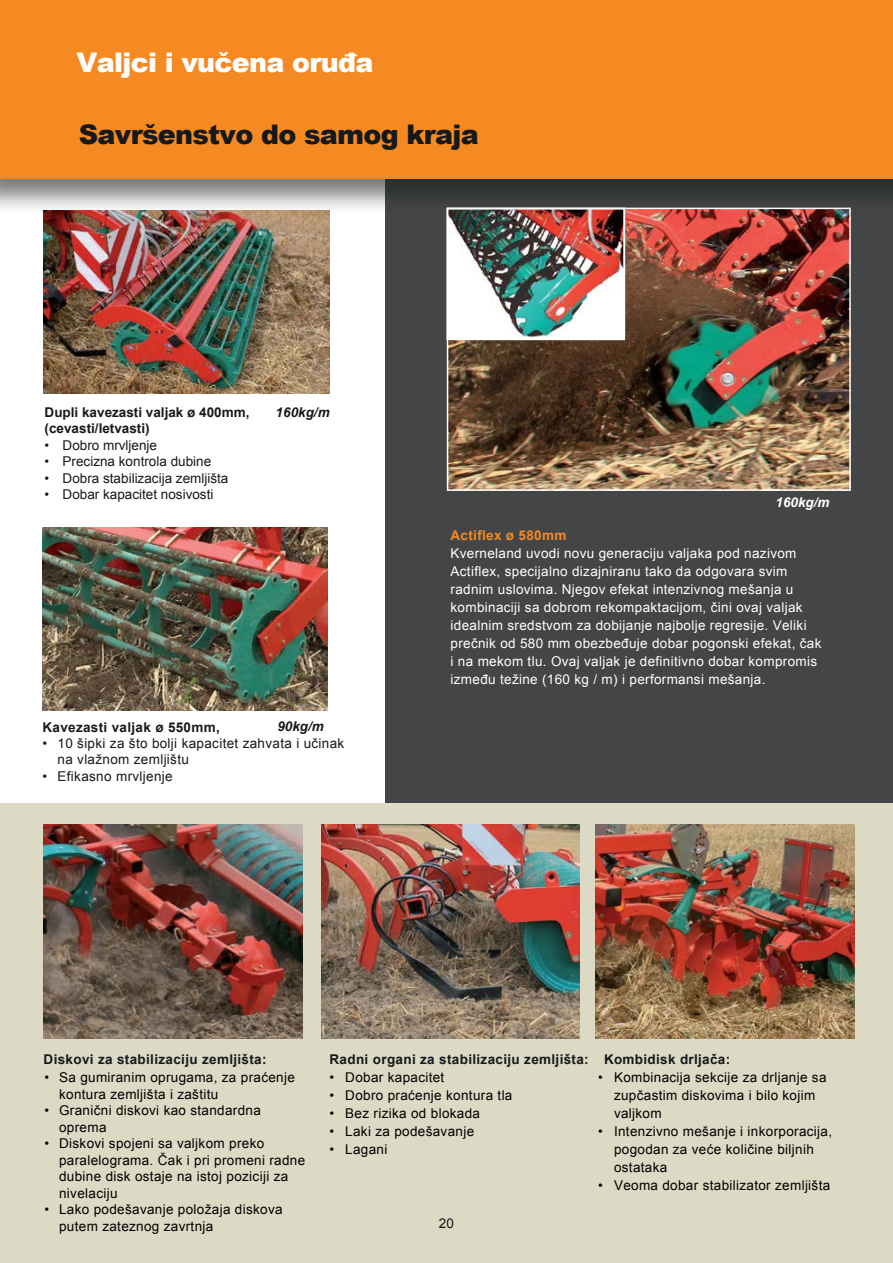
<style>
.page{position:relative;width:893px;height:1263px;background:#fff}
.page>*{position:absolute;margin:0;border:0;box-sizing:border-box;transform-origin:0 0}
.t1{font:900 27px "Arial";letter-spacing:-.025em;color:#16191b}
.t2{font:900 27px "Arial";letter-spacing:-.025em;color:#fff}
.t3{font:13.5px/16.5px "Arial";letter-spacing:.025em;color:#000}
.t4{font:13.5px/18px "Arial";letter-spacing:.025em;color:#fff}
.t5{font:700 13.5px "Arial";letter-spacing:.025em;color:#16191b}
.t6{font:13.5px "Arial";color:#16191b}
.t7{font:13.5px/16.2px "Arial";letter-spacing:.025em;color:#16191b}
.t8{font:700 13.5px "Arial";color:#16191b}
.t9{font:700 13.5px "Arial";letter-spacing:.025em;color:#f68a22}
.t10{font:italic 700 13.5px "Arial";color:#16191b}
.t11{font:italic 700 13.5px "Arial";color:#fff}
</style>
<div class="page">
<div style="left:386px;top:153px;width:507px;height:651px;background:#434546"></div>
<div style="left:0;top:804px;width:893px;height:459px;background:#dcdac5"></div>
<img style="left:0;top:179px;width:386px;height:33px">
<img style="left:386px;top:179px;width:507px;height:29px">
<div style="left:0;top:0;width:893px;height:179px;background:#f68a22"></div>
<img style="left:44px;top:825px;width:258px;height:214px">
<img style="left:43px;top:527px;width:284px;height:183px">
<img style="left:321px;top:825px;width:258px;height:214px">
<img style="left:44px;top:210px;width:286px;height:183px">
<img style="left:595px;top:825px;width:260px;height:213px">
<img style="left:450px;top:211px;width:398px;height:277px">
<div style="left:447px;top:208px;width:404px;height:283px;border:2px solid #fff"></div>
<img style="left:449px;top:211px;width:173px;height:126px">
<div style="left:446px;top:208px;width:179px;height:132px;border:2px solid #fff"></div>
<h1 class="t2" style="left:77px;top:43px;width:299px">Valjci i vučena oruđa</h1>
<h1 class="t1" style="left:79px;top:115px;width:402px">Savršenstvo do samog kraja</h1>
<p class="t8" style="left:45px;top:403px;width:206px">Dupli kavezasti valjak ø 400mm,</p>
<p class="t10" style="left:276px;top:403px;width:56px">160kg/m</p>
<p class="t8" style="left:45px;top:420px;width:107px">(cevasti/letvasti)</p>
<p class="t6" style="left:45px;top:436px;width:114px">• Dobro mrvljenje</p>
<p class="t6" style="left:45px;top:453px;width:168px">• Precizna kontrola dubine</p>
<p class="t6" style="left:45px;top:469px;width:185px">• Dobra stabilizacija zemljišta</p>
<p class="t6" style="left:45px;top:486px;width:170px">• Dobar kapacitet nosivosti</p>
<p class="t10" style="left:277px;top:717px;width:48px">90kg/m</p>
<p class="t5" style="left:43px;top:718px;width:179px">Kavezasti valjak ø 550mm,</p>
<p class="t7" style="left:58px;top:735px;width:288px;text-indent:-15px">• 10 šipki za što bolji kapacitet zahvata i učinak na vlažnom zemljištu</p>
<p class="t7" style="left:43px;top:768px;width:132px">• Efikasno mrvljenje</p>
<p class="t11" style="left:776px;top:493px;width:56px">160kg/m</p>
<p class="t9" style="left:451px;top:526px;width:117px">Actiflex ø 580mm</p>
<p class="t4" style="left:451px;top:544px;width:372px">Kverneland uvodi novu generaciju valjaka pod nazivom Actiflex, specijalno dizajniranu tako da odgovara svim radnim uslovima. Njegov efekat intenzivnog mešanja u kombinaciji sa dobrom rekompaktacijom, čini ovaj valjak idealnim sredstvom za dobijanje najbolje regresije. Veliki prečnik od 580 mm obezbeđuje dobar pogonski efekat, čak i na mekom tlu. Ovaj valjak je definitivno dobar kompromis između težine (160 kg / m) i performansi mešanja.</p>
<p class="t5" style="left:44px;top:1051px;width:225px">Diskovi za stabilizaciju zemljišta:</p>
<p class="t5" style="left:330px;top:1051px;width:402px">Radni organi za stabilizaciju zemljišta: Kombidisk drljača:</p>
<p class="t3" style="left:59px;top:1069px;width:237px;text-indent:-15px">• Sa gumiranim oprugama, za praćenje kontura zemljišta i zaštitu</p>
<p class="t3" style="left:59px;top:1102px;width:203px;text-indent:-15px">• Granični diskovi kao standardna oprema</p>
<p class="t3" style="left:59px;top:1135px;width:248px;text-indent:-15px">• Diskovi spojeni sa valjkom preko paralelograma. Čak i pri promeni radne dubine disk ostaje na istoj poziciji za nivelaciju</p>
<p class="t3" style="left:59px;top:1201px;width:225px;text-indent:-15px">• Lako podešavanje položaja diskova putem zateznog zavrtnja</p>
<p class="t3" style="left:330px;top:1069px;width:116px">• Dobar kapacitet</p>
<p class="t3" style="left:330px;top:1087px;width:184px">• Dobro praćenje kontura tla</p>
<p class="t3" style="left:330px;top:1105px;width:152px">• Bez rizika od blokada</p>
<p class="t3" style="left:330px;top:1123px;width:146px">• Laki za podešavanje</p>
<p class="t3" style="left:330px;top:1141px;width:59px">• Lagani</p>
<p class="t6" style="left:439px;top:1215px;width:17px">2020</p>
<p class="t3" style="left:614px;top:1069px;width:214px;line-height:18px;text-indent:-16px">• Kombinacija sekcije za drljanje sa zupčastim diskovima i bilo kojim valjkom</p>
<p class="t3" style="left:614px;top:1123px;width:220px;line-height:18px;text-indent:-16px">• Intenzivno mešanje i inkorporacija, pogodan za veće količine biljnih ostataka</p>
<p class="t3" style="left:598px;top:1177px;width:234px">• Veoma dobar stabilizator zemljišta</p>
</div>
